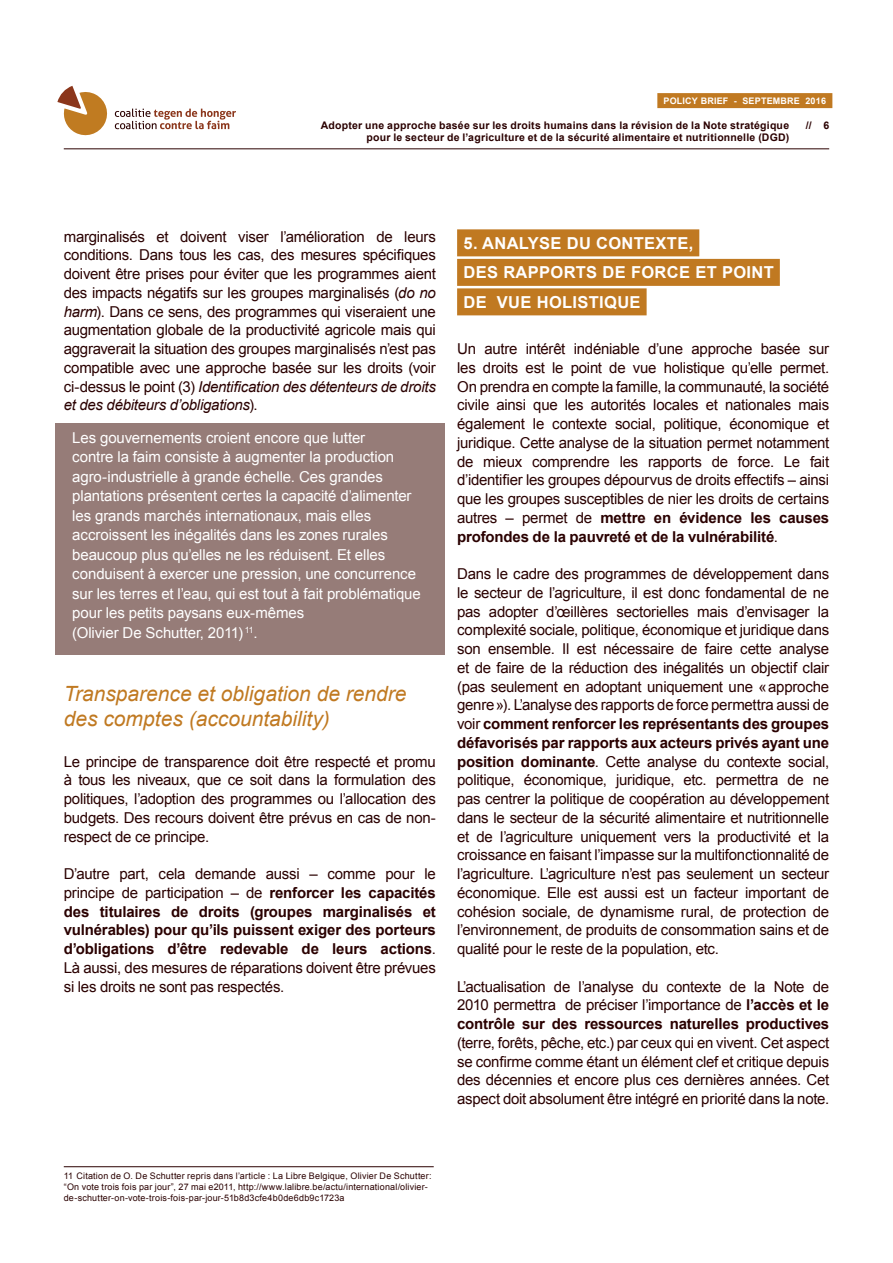
<style>
.page{position:relative;width:893px;height:1263px;background:#fff}
.page>*{position:absolute;margin:0;border:0;box-sizing:border-box;transform-origin:0 0}
.t1{font:italic 21px/25.2px "Arial";color:#c07921}
.t2{font:700 16.5px/29.5px "Arial";letter-spacing:.02em;color:#fff}
.t3{font:15px/18.8px "Arial";letter-spacing:-.015em;color:#2a0000;text-align:justify}
.t4{font:15px/19.5px "Arial";letter-spacing:-.005em;color:#fff}
.t5{font:700 15px/18.8px "Arial";letter-spacing:-.01em;color:#2a0000;text-align:justify}
.t6{font:700 10.5px "Arial";letter-spacing:.02em;color:#2a0000}
.t7{font:9px/10.8px "Arial";letter-spacing:.02em;color:#2a0000}
.t8{font:700 9px "Arial";letter-spacing:.02em;color:#fff}
.s1{font-style:italic}
.s2{font-weight:400}
.s3{font-weight:700}
</style>
<div class="page">
<hr style="left:64px;top:148px;width:765px;height:1px;background:#2a0000">
<div style="left:657px;top:93px;width:175px;height:15px;background:#c07921"></div>
<svg style="left:57px;top:86px;width:179px;height:49px"></svg>
<div style="left:55px;top:423px;width:389px;height:232px;background:#967c78"></div>
<hr style="left:64px;top:1166px;width:370px;height:1px;background:#2a0000">
<div style="left:457px;top:229px;width:242px;height:27px;background:#c07921"></div>
<div style="left:457px;top:259px;width:323px;height:27px;background:#c07921"></div>
<div style="left:457px;top:288px;width:190px;height:27px;background:#c07921"></div>
<p class="t8" style="left:663px;top:95px;width:164px">POLICY BRIEF - SEPTEMBRE 2016</p>
<p class="t6" style="left:321px;top:118px;width:470px">Adopter une approche basée sur les droits humains dans la révision de la Note stratégique</p>
<p class="t6" style="left:806px;top:118px;width:25px">// 6</p>
<p class="t6" style="left:366px;top:130px;width:424px">pour le secteur de l’agriculture et de la sécurité alimentaire et nutritionnelle (DGD)</p>
<p class="t3" style="left:64px;top:227px;width:374px">marginalisés et doivent viser l’amélioration de leurs conditions. Dans tous les cas, des mesures spécifiques doivent être prises pour éviter que les programmes aient des impacts négatifs sur les groupes marginalisés (<span class="s1">do no harm</span>). Dans ce sens, des programmes qui viseraient une augmentation globale de la productivité agricole mais qui aggraverait la situation des groupes marginalisés n’est pas compatible avec une approche basée sur les droits (voir ci-dessus le point (3) <span class="s1">Identification des détenteurs de droits et des débiteurs d’obligations</span>).</p>
<p class="t4" style="left:72px;top:428px;width:350px">Les gouvernements croient encore que lutter<br>contre la faim consiste à augmenter la production agro-industrielle à grande échelle. Ces grandes plantations présentent certes la capacité d’alimenter les grands marchés internationaux, mais elles accroissent les inégalités dans les zones rurales beaucoup plus qu’elles ne les réduisent. Et elles conduisent à exercer une pression, une concurrence sur les terres et l’eau, qui est tout à fait problématique pour les petits paysans eux-mêmes<br>(Olivier De Schutter, 2011) <sup>11</sup>.</p>
<h1 class="t1" style="left:64px;top:681px;width:344px">Transparence et obligation de rendre des comptes (accountability)</h1>
<p class="t3" style="left:64px;top:752px;width:374px">Le principe de transparence doit être respecté et promu à tous les niveaux, que ce soit dans la formulation des politiques, l’adoption des programmes ou l’allocation des budgets. Des recours doivent être prévus en cas de non&shy;respect de ce principe.</p>
<p class="t5" style="left:64px;top:865px;width:374px"><span class="s2">D’autre part, cela demande aussi – comme pour le principe de participation – de</span> renforcer les capacités des titulaires de droits (groupes marginalisés et vulnérables) pour qu’ils puissent exiger des porteurs d’obligations d’être redevable de leurs actions<span class="s2">.<br>Là aussi, des mesures de réparations doivent être prévues si les droits ne sont pas respectés.</span></p>
<p class="t2" style="left:463px;top:228px;width:312px">5. ANALYSE DU CONTEXTE,<br>DES RAPPORTS DE FORCE ET POINT<br>DE VUE HOLISTIQUE</p>
<p class="t3" style="left:457px;top:340px;width:374px">Un autre intérêt indéniable d’une approche basée sur les droits est le point de vue holistique qu’elle permet.<br>On prendra en compte la famille, la communauté, la société civile ainsi que les autorités locales et nationales mais également le contexte social, politique, économique et juridique. Cette analyse de la situation permet notamment de mieux comprendre les rapports de force. Le fait d’identifier les groupes dépourvus de droits effectifs – ainsi que les groupes susceptibles de nier les droits de certains autres – permet de <span class="s3">mettre en évidence les causes profondes de la pauvreté et de la vulnérabilité</span>.</p>
<p class="t3" style="left:457px;top:565px;width:374px">Dans le cadre des programmes de développement dans le secteur de l’agriculture, il est donc fondamental de ne pas adopter d’œillères sectorielles mais d’envisager la complexité sociale, politique, économique et juridique dans son ensemble. Il est nécessaire de faire cette analyse et de faire de la réduction des inégalités un objectif clair (pas seulement en adoptant uniquement une «approche genre»). L’analyse des rapports de force permettra aussi de voir <span class="s3">comment renforcer les représentants des groupes défavorisés par rapports aux acteurs privés ayant une position dominante</span>. Cette analyse du contexte social, politique, économique, juridique, etc. permettra de ne pas centrer la politique de coopération au développement dans le secteur de la sécurité alimentaire et nutritionnelle et de l’agriculture uniquement vers la productivité et la croissance en faisant l’impasse sur la multifonctionnalité de l’agriculture. L’agriculture n’est pas seulement un secteur économique. Elle est aussi est un facteur important de cohésion sociale, de dynamisme rural, de protection de l’environnement, de produits de consommation sains et de qualité pour le reste de la population, etc.</p>
<p class="t3" style="left:457px;top:977px;width:374px">L’actualisation de l’analyse du contexte de la Note de 2010 permettra de préciser l’importance de <span class="s3">l’accès et le contrôle sur des ressources naturelles productives</span></p>
<p class="t3" style="left:457px;top:1033px;width:374px">(terre, forêts, pêche, etc.) par ceux qui en vivent. Cet aspect se confirme comme étant un élément clef et critique depuis des décennies et encore plus ces dernières années. Cet aspect doit absolument être intégré en priorité dans la note.</p>
<p class="t7" style="left:64px;top:1171px;width:369px">11 Citation de O. De Schutter repris dans l’article : La Libre Belgique, Olivier De Schutter: “On vote trois fois par jour”, 27 mai e2011, http://www.lalibre.be/actu/international/olivier&shy;de-schutter-on-vote-trois-fois-par-jour-51b8d3cfe4b0de6db9c1723a</p>
</div>
